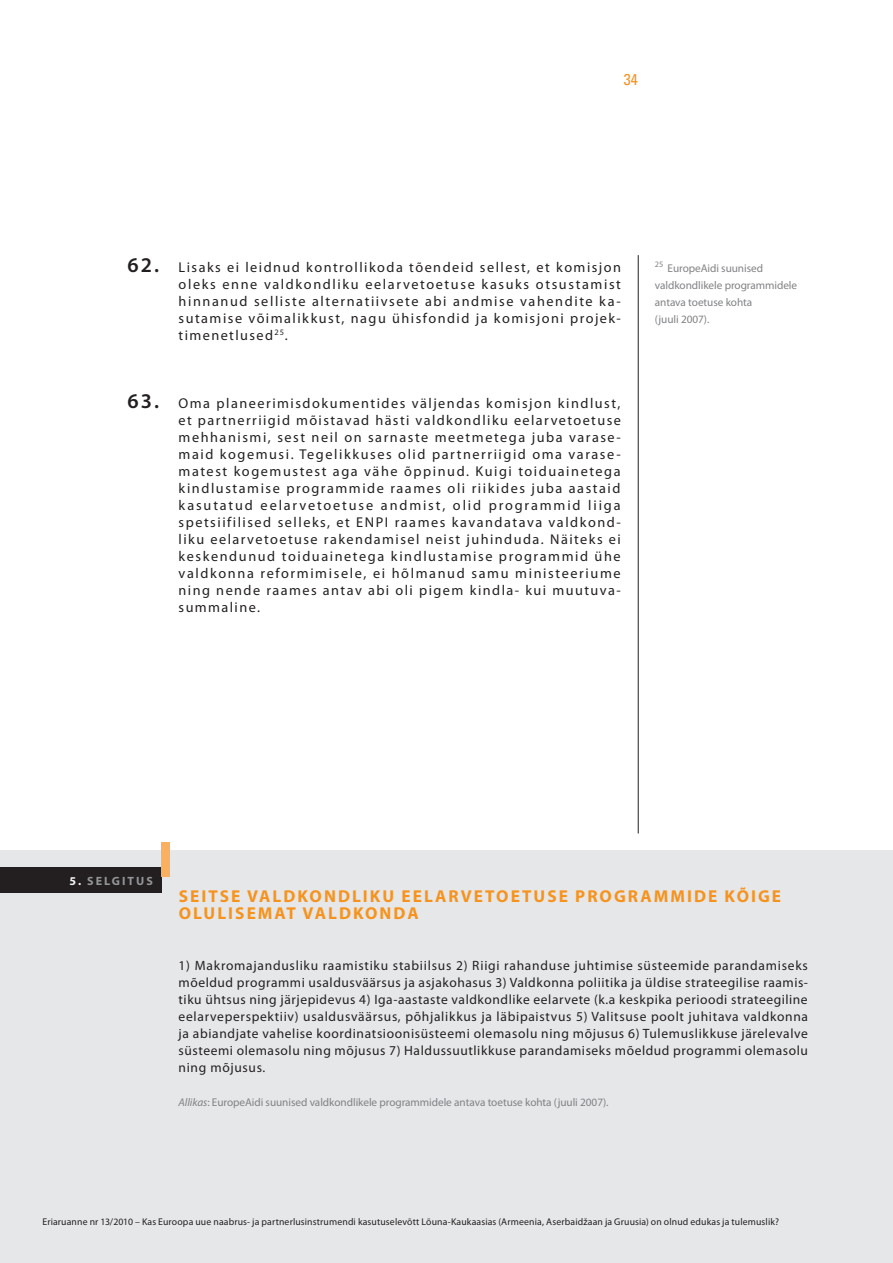
<style>
.page{position:relative;width:893px;height:1263px;background:#fff}
.page>*{position:absolute;margin:0;border:0;box-sizing:border-box;transform-origin:0 0}
.t1{font:700 17.25px/17px "Myriad Pro";letter-spacing:.12em;color:#f7931d}
.t2{font:condensed 15.75px "Univers LT Std";color:#f7931d}
.t3{font:14.25px/17px "Myriad Pro";letter-spacing:.11em;color:#231f20;text-align:justify}
.t4{font:13.5px/17px "Myriad Pro";letter-spacing:.05em;color:#231f20;text-align:justify}
.t5{font:700 12px "Myriad Pro";letter-spacing:.17em;color:#939598}
.t6{font:11.25px/17px "Myriad Pro";letter-spacing:-.005em;color:#808285}
.t7{font:9.75px "Myriad Pro";letter-spacing:.015em;color:#231f20}
.s1{font-weight:600;font-size:21px}
.s2{color:#f2f3f4}
.s3{font-style:italic}
</style>
<div class="page">
<div style="left:0;top:1174px;width:893px;height:89px;background:#e6e7e9"></div>
<hr style="left:638px;top:255px;width:1px;height:578px;background:#231f20">
<div style="left:0;top:850px;width:893px;height:341px;background:#e6e7e9"></div>
<div style="left:0;top:867px;width:162px;height:26px;background:#231f20"></div>
<div style="left:162px;top:842px;width:8px;height:34px;background:#fab05f"></div>
<p class="t2" style="left:624px;top:69px;width:15px">34</p>
<p class="t3" style="left:179px;top:259px;width:444px;text-indent:-51px"><span class="s1">62.</span> Lisaks ei leidnud kontrollikoda tõendeid sellest, et komisjon oleks enne valdkondliku eelarvetoetuse kasuks otsustamist hinnanud selliste alternatiivsete abi andmise vahendite ka&shy;sutamise võimalikkust, nagu ühisfondid ja komisjoni projek&shy;timenetlused<sup>25</sup>.</p>
<p class="t3" style="left:179px;top:395px;width:444px;text-indent:-51px"><span class="s1">63.</span> Oma planeerimisdokumentides väljendas komisjon kindlust, et partnerriigid mõistavad hästi valdkondliku eelarvetoetuse mehhanismi, sest neil on sarnaste meetmetega juba varase&shy;maid kogemusi. Tegelikkuses olid partnerriigid oma varase&shy;matest kogemustest aga vähe õppinud. Kuigi toiduainetega kindlustamise programmide raames oli riikides juba aastaid kasutatud eelarvetoetuse andmist, olid programmid liiga spetsiifilised selleks, et ENPI</p>
<p class="t3" style="left:179px;top:514px;width:444px;text-indent:216px">raames kavandatava valdkond&shy;liku eelarvetoetuse rakendamisel neist juhinduda. Näiteks ei keskendunud toiduainetega kindlustamise programmid ühe valdkonna reformimisele, ei hõlmanud samu ministeeriume ning nende raames antav abi oli pigem kindla- kui muutuva&shy;summaline.</p>
<p class="t6" style="left:655px;top:260px;width:144px"><sup>25</sup> EuropeAidi suunised valdkondlikele programmidele antava toetuse kohta<br>(juuli 2007).</p>
<p class="t5" style="left:70px;top:873px;width:84px"><span class="s2">5.</span> SELGITUS</p>
<p class="t1" style="left:179px;top:887px;width:604px">SEITSE VALDKONDLIKU EELARVETOETUSE PROGRAMMIDE KÕIGE<br>OLULISEMAT VALDKONDA</p>
<p class="t4" style="left:179px;top:956px;width:631px">1) Makromajandusliku raamistiku stabiilsus 2) Riigi rahanduse juhtimise süsteemide parandamiseks mõeldud programmi usaldusväärsus ja asjakohasus 3) Valdkonna poliitika ja üldise strateegilise raamis&shy;tiku ühtsus ning järjepidevus 4) Iga-aastaste valdkondlike eelarvete (k.a keskpika perioodi strateegiline eelarveperspektiiv) usaldusväärsus, põhjalikkus ja läbipaistvus 5) Valitsuse poolt juhitava valdkonna ja abiandjate vahelise koordinatsioonisüsteemi olemasolu ning mõjusus 6) Tulemuslikkuse järelevalve süsteemi olemasolu ning mõjusus 7) Haldussuutlikkuse parandamiseks mõeldud programmi olemasolu ning mõjusus.</p>
<p class="t6" style="left:179px;top:1093px;width:431px"><span class="s3">Allikas</span>: EuropeAidi suunised valdkondlikele programmidele antava toetuse kohta (juuli 2007).</p>
<p class="t7" style="left:43px;top:1215px;width:738px">Eriaruanne nr 13/2010 – Kas Euroopa uue naabrus- ja partnerlusinstrumendi kasutuselevõtt Lõuna-Kaukaasias (Armeenia, Aserbaidžaan ja Gruusia) on olnud edukas ja tulemuslik?</p>
</div>
